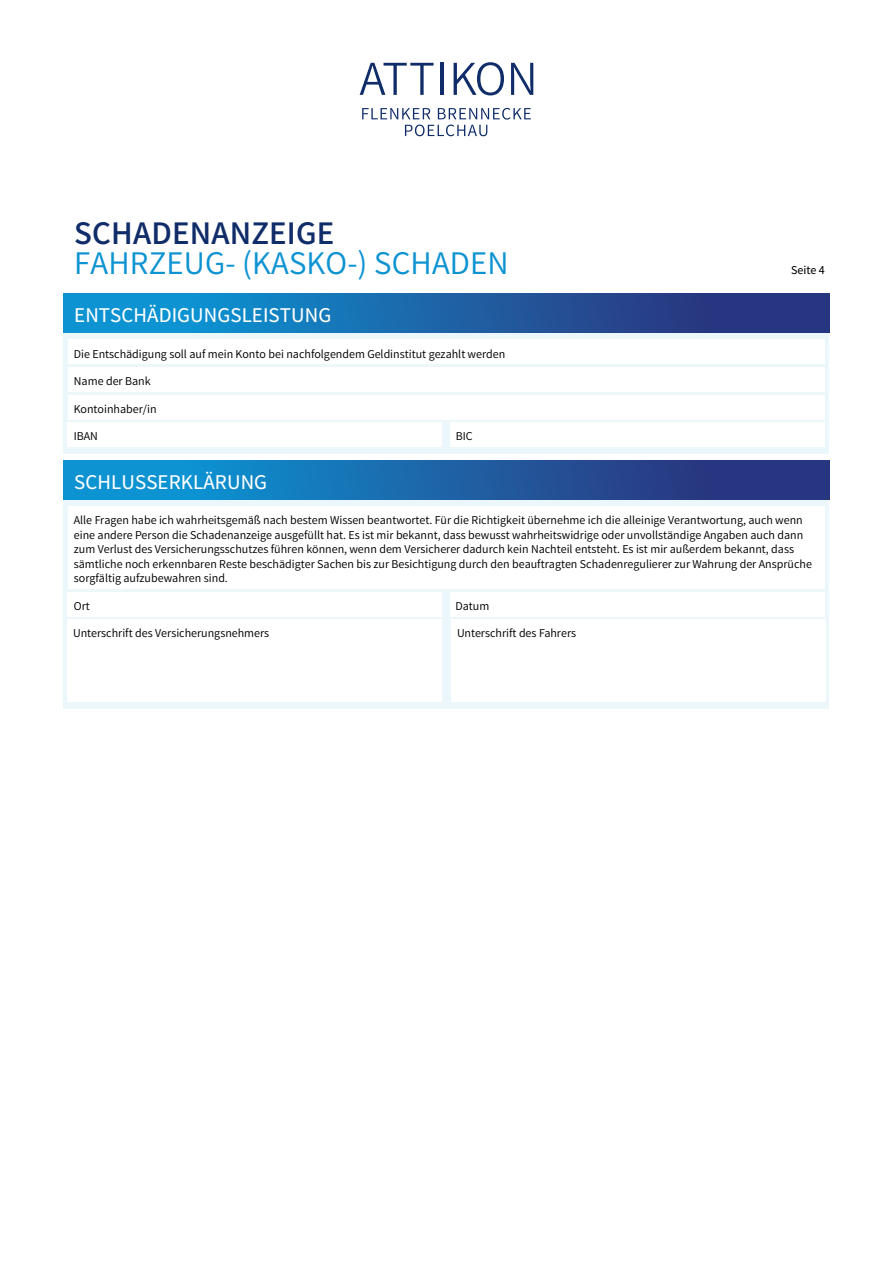
<style>
.page{position:relative;width:893px;height:1263px;background:#fff}
.page>*{position:absolute;margin:0;border:0;box-sizing:border-box;transform-origin:0 0}
.t1{font:33px "Varta";letter-spacing:.005em;color:#0d93d2}
.t2{font:700 33px "Varta";letter-spacing:.005em;color:#102d69}
.t3{font:500 21px "Varta";letter-spacing:.005em;color:#fff}
.t4{font:12px/14.4px "Varta";color:#000}
.t5{font:500 12px "Varta";color:#000}
</style>
<div class="page">
<svg style="left:360px;top:63px;width:73px;height:32px"></svg>
<hr style="left:440px;top:63px;width:4px;height:32px;background:#102d69">
<svg style="left:454px;top:62px;width:50px;height:33px"></svg>
<svg style="left:511px;top:63px;width:22px;height:32px"></svg>
<svg style="left:362px;top:108px;width:169px;height:28px"></svg>
<div style="left:64px;top:333px;width:765px;height:121px;background:#ecf7fc"></div>
<div style="left:64px;top:294px;width:765px;height:39px;background:linear-gradient(to right,#0a9fdc,#2d2973)"></div>
<div style="left:68px;top:340px;width:757px;height:24px;background:#fff"></div>
<div style="left:68px;top:367px;width:757px;height:25px;background:#fff"></div>
<div style="left:68px;top:395px;width:757px;height:24px;background:#fff"></div>
<div style="left:68px;top:423px;width:374px;height:24px;background:#fff"></div>
<div style="left:450px;top:423px;width:375px;height:24px;background:#fff"></div>
<div style="left:64px;top:500px;width:765px;height:208px;background:#ecf7fc"></div>
<div style="left:68px;top:506px;width:757px;height:83px;background:#fff"></div>
<div style="left:68px;top:619px;width:374px;height:83px;background:#fff"></div>
<div style="left:451px;top:619px;width:374px;height:83px;background:#fff"></div>
<div style="left:64px;top:461px;width:765px;height:39px;background:linear-gradient(to right,#0a9fdc,#2d2973)"></div>
<div style="left:68px;top:592px;width:374px;height:24px;background:#fff"></div>
<div style="left:450px;top:592px;width:374px;height:24px;background:#fff"></div>
<h1 class="t2" style="left:74px;top:212px;width:261px">SCHADENANZEIGE</h1>
<h1 class="t1" style="left:74px;top:242px;width:436px">FAHRZEUG- (KASKO-) SCHADEN</h1>
<p class="t5" style="left:791px;top:262px;width:35px">Seite 4</p>
<h2 class="t3" style="left:74px;top:302px;width:258px">ENTSCHÄDIGUNGSLEISTUNG</h2>
<p class="t4" style="left:74px;top:346px;width:433px">Die Entschädigung soll auf mein Konto bei nachfolgendem Geldinstitut gezahlt werden</p>
<p class="t4" style="left:74px;top:374px;width:78px">Name der Bank</p>
<p class="t4" style="left:74px;top:401px;width:84px">Kontoinhaber/in</p>
<p class="t4" style="left:74px;top:429px;width:26px">IBAN</p>
<p class="t4" style="left:456px;top:429px;width:18px">BIC</p>
<h2 class="t3" style="left:74px;top:469px;width:194px">SCHLUSSERKLÄRUNG</h2>
<p class="t4" style="left:74px;top:513px;width:740px">Alle Fragen habe ich wahrheitsgemäß nach bestem Wissen beantwortet. Für die Richtigkeit übernehme ich die alleinige Verantwortung, auch wenn eine andere Person die Schadenanzeige ausgefüllt hat. Es ist mir bekannt, dass bewusst wahrheitswidrige oder unvollständige Angaben auch dann zum Verlust des Versicherungsschutzes führen können, wenn dem Versicherer dadurch kein Nachteil entsteht. Es ist mir außerdem bekannt, dass sämtliche noch erkennbaren Reste beschädigter Sachen bis zur Besichtigung durch den beauftragten Schadenregulierer zur Wahrung der Ansprüche sorgfältig aufzubewahren sind.</p>
<p class="t4" style="left:74px;top:598px;width:18px">Ort</p>
<p class="t4" style="left:455px;top:598px;width:35px">Datum</p>
<p class="t4" style="left:73px;top:626px;width:198px">Unterschrift des Versicherungsnehmers</p>
<p class="t4" style="left:457px;top:626px;width:121px">Unterschrift des Fahrers</p>
</div>
